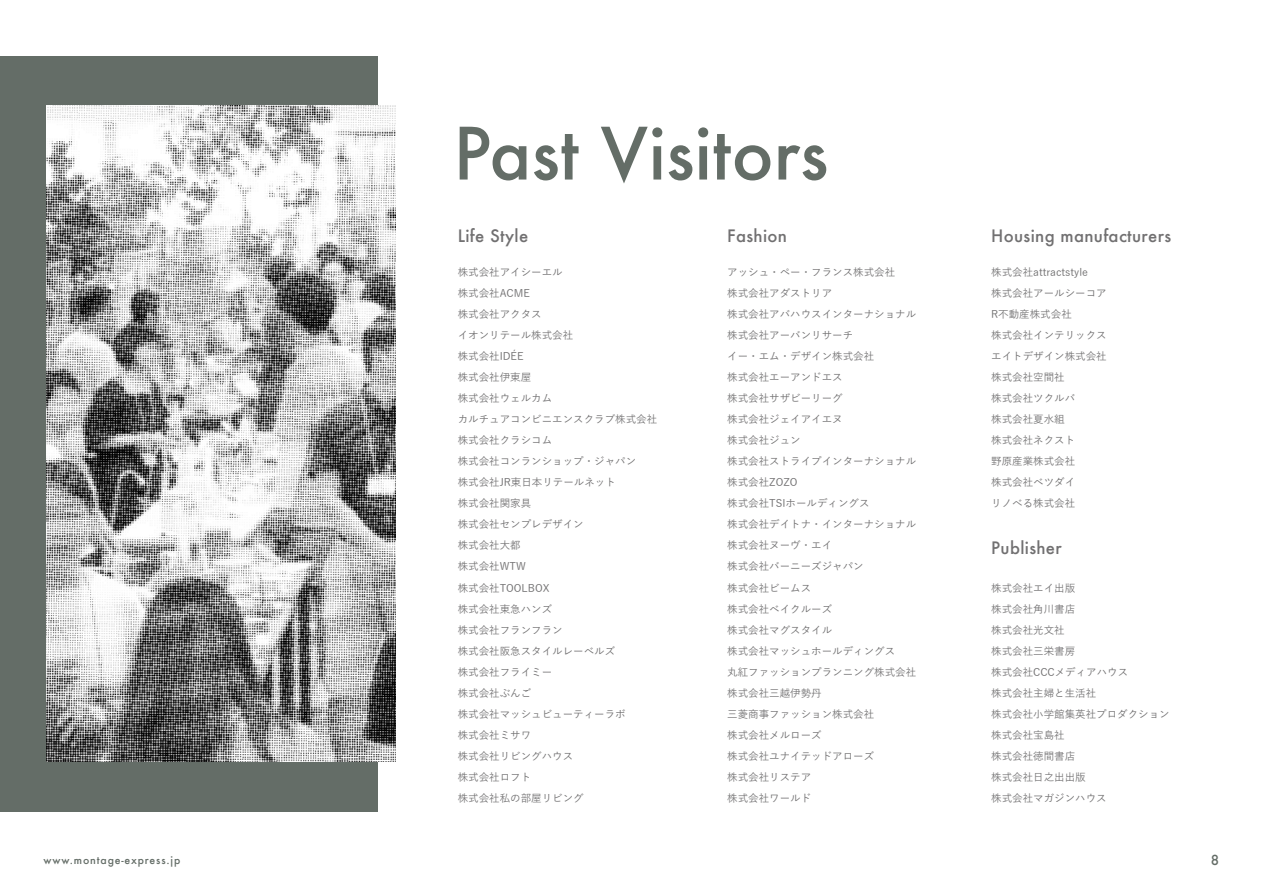
<style>
.page{position:relative;width:1263px;height:893px;background:#fff}
.page>*{position:absolute;margin:0;border:0;box-sizing:border-box;transform-origin:0 0}
.t1{font:500 70.05px "Futura";color:#646d67}
.t2{font:500 16.65px "Futura";letter-spacing:.02em;color:#717071}
.t3{font:500 13.5px "Futura";color:#646d67}
.t4{font:500 10.5px/21px "Yu Go";color:#717071}
.t5{font:500 10.5px "Futura";letter-spacing:.08em;color:#646d67}
</style>
<div class="page">
<div style="left:0;top:56px;width:378px;height:755px;background:#646d67"></div>
<img style="left:47px;top:106px;width:349px;height:655px">
<h1 class="t1" style="left:453px;top:105px;width:376px">Past Visitors</h1>
<h2 class="t2" style="left:458px;top:224px;width:72px">Life Style</h2>
<h2 class="t2" style="left:727px;top:224px;width:61px">Fashion</h2>
<p class="t4" style="left:458px;top:261px;width:201px">株式会社アイシーエル<br>株式会社ACME<br>株式会社アクタス<br>イオンリテール株式会社<br>株式会社IDÉE<br>株式会社伊東屋<br>株式会社ウェルカム<br>カルチュアコンビニエンスクラブ株式会社株式会社クラシコム<br>株式会社コンランショップ・ジャパン<br>株式会社JR東日本リテールネット<br>株式会社関家具<br>株式会社センプレデザイン<br>株式会社大都<br>株式会社WTW<br>株式会社TOOLBOX<br>株式会社東急ハンズ<br>株式会社フランフラン<br>株式会社阪急スタイルレーベルズ<br>株式会社フライミー<br>株式会社ぶんご<br>株式会社マッシュビューティーラボ<br>株式会社ミサワ<br>株式会社リビングハウス<br>株式会社ロフト<br>株式会社私の部屋リビング</p>
<p class="t4" style="left:727px;top:261px;width:190px">アッシュ・ペー・フランス株式会社<br>株式会社アダストリア<br>株式会社アバハウスインターナショナル株式会社アーバンリサーチ<br>イー・エム・デザイン株式会社<br>株式会社エーアンドエス<br>株式会社サザビーリーグ<br>株式会社ジェイアイエヌ<br>株式会社ジュン<br>株式会社ストライプインターナショナル株式会社ZOZO<br>株式会社TSIホールディングス<br>株式会社デイトナ・インターナショナル株式会社ヌーヴ・エイ<br>株式会社バーニーズジャパン<br>株式会社ビームス<br>株式会社ベイクルーズ<br>株式会社マグスタイル<br>株式会社マッシュホールディングス<br>丸紅ファッションプランニング株式会社株式会社三越伊勢丹<br>三菱商事ファッション株式会社<br>株式会社メルローズ<br>株式会社ユナイテッドアローズ<br>株式会社リステア<br>株式会社ワールド</p>
<h2 class="t2" style="left:991px;top:224px;width:181px">Housing manufacturers</h2>
<p class="t4" style="left:991px;top:261px;width:117px">株式会社attractstyle<br>株式会社アールシーコア<br>R不動産株式会社<br>株式会社インテリックスエイトデザイン株式会社株式会社空間社<br>株式会社ツクルバ<br>株式会社夏水組<br>株式会社ネクスト<br>野原産業株式会社<br>株式会社ベツダイ<br>リノべる株式会社</p>
<h2 class="t2" style="left:991px;top:536px;width:72px">Publisher</h2>
<p class="t4" style="left:991px;top:576px;width:180px">株式会社エイ出版<br>株式会社角川書店<br>株式会社光文社<br>株式会社三栄書房<br>株式会社CCCメディアハウス<br>株式会社主婦と生活社<br>株式会社小学館集英社プロダクション株式会社宝島社<br>株式会社徳間書店<br>株式会社日之出出版<br>株式会社マガジンハウス</p>
<p class="t5" style="left:43px;top:853px;width:138px">www.montage-express.jp</p>
<p class="t3" style="left:1211px;top:850px;width:10px">8</p>
</div>
